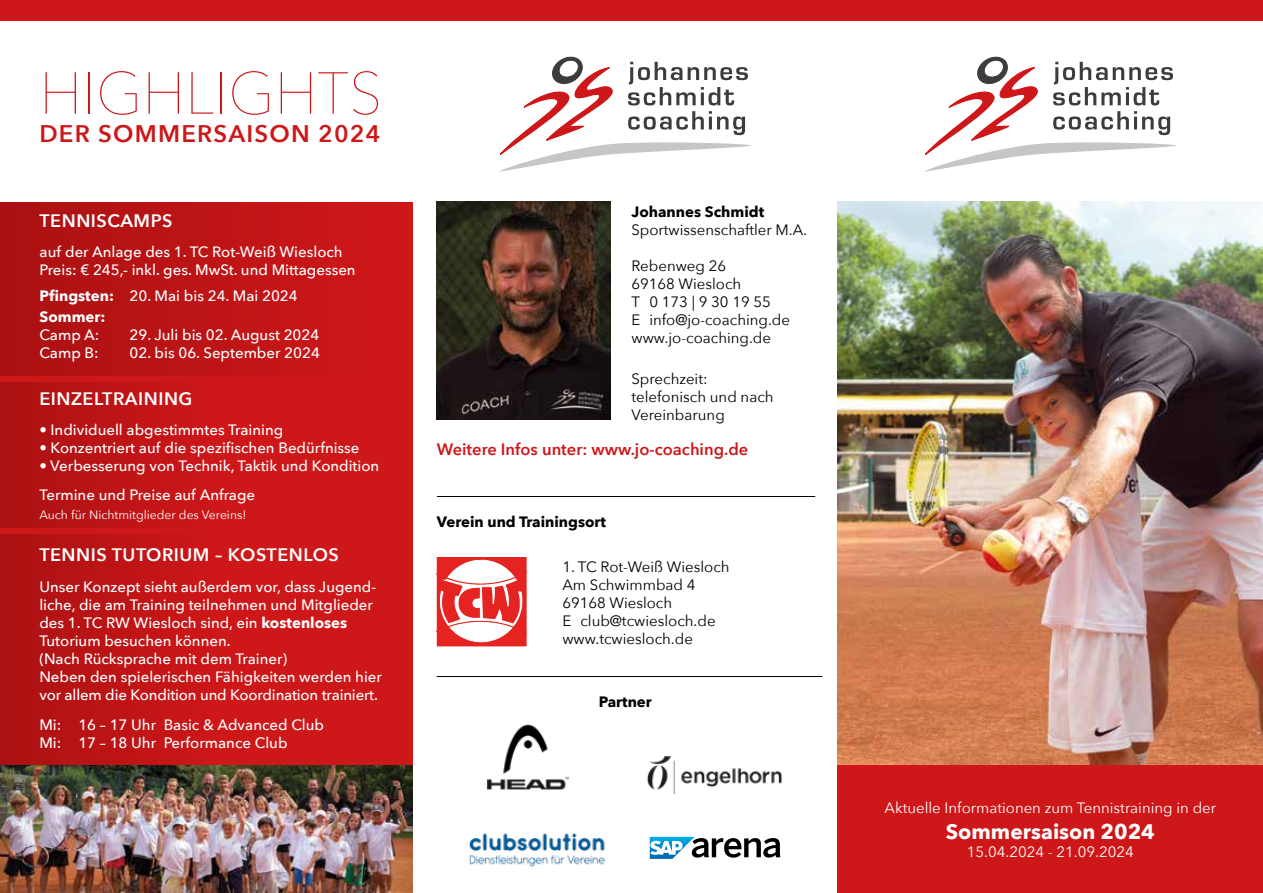
<style>
.page{position:relative;width:1263px;height:893px;background:#fff}
.page>*{position:absolute;margin:0;border:0;box-sizing:border-box;transform-origin:0 0}
.t1{font:200 58.5px "Avenir Next";color:#cd1719}
.t2{font:600 24px "Avenir Next";letter-spacing:.05em;color:#cd1719}
.t3{font:700 21px "Avenir Next";color:#fff}
.t4{font:600 18px "Avenir Next";letter-spacing:.03em;color:#fff}
.t5{font:600 16.5px "Avenir Next";color:#cd1719}
.t6{font:500 15px/18px "Avenir Next";color:#fff}
.t7{font:15px/18px "Avenir Next";color:#000}
.t8{font:15px "Avenir Next";color:#fff}
.t9{font:700 15px "Avenir Next";color:#000}
.t10{font:12.15px "Avenir Next";color:#fff}
.s1{font-weight:700}
</style>
<div class="page">
<img style="left:437px;top:202px;width:174px;height:217px">
<img style="left:838px;top:202px;width:425px;height:563px">
<div style="left:0;top:0;width:1263px;height:20px;background:#cd1719"></div>
<div style="left:838px;top:765px;width:425px;height:128px;background:#cd1719"></div>
<hr style="left:437px;top:676px;width:385px;height:1px;background:#000">
<img style="left:469px;top:833px;width:137px;height:34px">
<svg style="left:499px;top:56px;width:252px;height:116px"></svg>
<svg style="left:924px;top:56px;width:252px;height:116px"></svg>
<div style="left:0;top:202px;width:412px;height:569px;background:#cd1719"></div>
<img style="left:0;top:765px;width:412px;height:128px">
<div style="left:0;top:202px;width:370px;height:174px;background:linear-gradient(to right,#aa1113,#cc1718)"></div>
<div style="left:0;top:382px;width:212px;height:146px;background:linear-gradient(to right,#ab1113,#cc1618)"></div>
<div style="left:0;top:534px;width:212px;height:231px;background:linear-gradient(to right,#ab1113,#cc1618)"></div>
<img style="left:486px;top:725px;width:83px;height:64px">
<img style="left:647px;top:755px;width:136px;height:40px">
<svg style="left:650px;top:837px;width:130px;height:22px"></svg>
<svg style="left:437px;top:557px;width:89px;height:89px"></svg>
<hr style="left:437px;top:496px;width:378px;height:1px;background:#000">
<h1 class="t1" style="left:39px;top:44px;width:344px">HIGHLIGHTS</h1>
<h2 class="t2" style="left:39px;top:114px;width:343px">DER SOMMERSAISON 2024</h2>
<p class="t4" style="left:40px;top:205px;width:134px">TENNISCAMPS</p>
<p class="t6" style="left:40px;top:243px;width:318px">auf der Anlage des 1. TC Rot-Weiß Wiesloch<br>Preis: € 245,- inkl. ges. MwSt. und Mittagessen</p>
<p class="t6" style="left:40px;top:285px;width:260px;line-height:21px"><span class="s1">Pfingsten:</span> 20. Mai bis 24. Mai 2024<br><span class="s1">Sommer:</span></p>
<p class="t6" style="left:40px;top:325px;width:61px">Camp A:</p>
<p class="t6" style="left:130px;top:325px;width:191px">29. Juli bis 02. August 2024</p>
<p class="t6" style="left:40px;top:343px;width:61px">Camp B:</p>
<p class="t6" style="left:130px;top:343px;width:192px">02. bis 06. September 2024</p>
<p class="t4" style="left:39px;top:383px;width:155px">EINZELTRAINING</p>
<p class="t6" style="left:39px;top:421px;width:245px">• Individuell abgestimmtes Training</p>
<p class="t6" style="left:39px;top:439px;width:322px">• Konzentriert auf die spezifischen Bedürfnisse</p>
<p class="t6" style="left:39px;top:451px;width:341px;line-height:28.5px">• Verbesserung von Technik, Taktik und Kondition<br>Termine und Preise auf Anfrage</p>
<p class="t10" style="left:39px;top:505px;width:209px">Auch für Nichtmitglieder des Vereins!</p>
<p class="t4" style="left:39px;top:540px;width:301px">TENNIS TUTORIUM – KOSTENLOS</p>
<p class="t6" style="left:39px;top:577px;width:344px">Unser Konzept sieht außerdem vor, dass Jugend&shy;liche, die am Training teilnehmen und Mitglieder des 1. TC RW Wiesloch sind, ein <span class="s1">kostenloses </span>Tutorium besuchen können.<br>(Nach Rücksprache mit dem Trainer)<br>Neben den spielerischen Fähigkeiten werden hier vor allem die Kondition und Koordination trainiert.</p>
<p class="t6" style="left:39px;top:715px;width:286px">Mi: 16 – 17 Uhr Basic &amp; Advanced Club<br>Mi: 17 – 18 Uhr Performance Club</p>
<p class="t9" style="left:631px;top:199px;width:134px">Johannes Schmidt</p>
<p class="t7" style="left:631px;top:220px;width:177px">Sportwissenschaftler M.A.</p>
<p class="t7" style="left:631px;top:256px;width:160px">Rebenweg 26<br>69168 Wiesloch<br>T 0 173 | 9 30 19 55<br>E info@jo-coaching.de www.jo-coaching.de</p>
<p class="t7" style="left:631px;top:369px;width:144px">Sprechzeit: telefonisch und nach<br>Vereinbarung</p>
<p class="t5" style="left:437px;top:435px;width:313px">Weitere Infos unter: www.jo-coaching.de</p>
<p class="t9" style="left:437px;top:508px;width:170px">Verein und Trainingsort</p>
<p class="t7" style="left:562px;top:557px;width:169px">1. TC Rot-Weiß Wiesloch<br>Am Schwimmbad 4<br>69168 Wiesloch<br>E club@tcwiesloch.de www.tcwiesloch.de</p>
<p class="t9" style="left:599px;top:688px;width:54px">Partner</p>
<p class="t8" style="left:884px;top:795px;width:333px">Aktuelle Informationen zum Tennistraining in der</p>
<h3 class="t3" style="left:946px;top:813px;width:210px">Sommersaison 2024</h3>
<p class="t8" style="left:967px;top:839px;width:169px">15.04.2024 - 21.09.2024</p>
</div>
